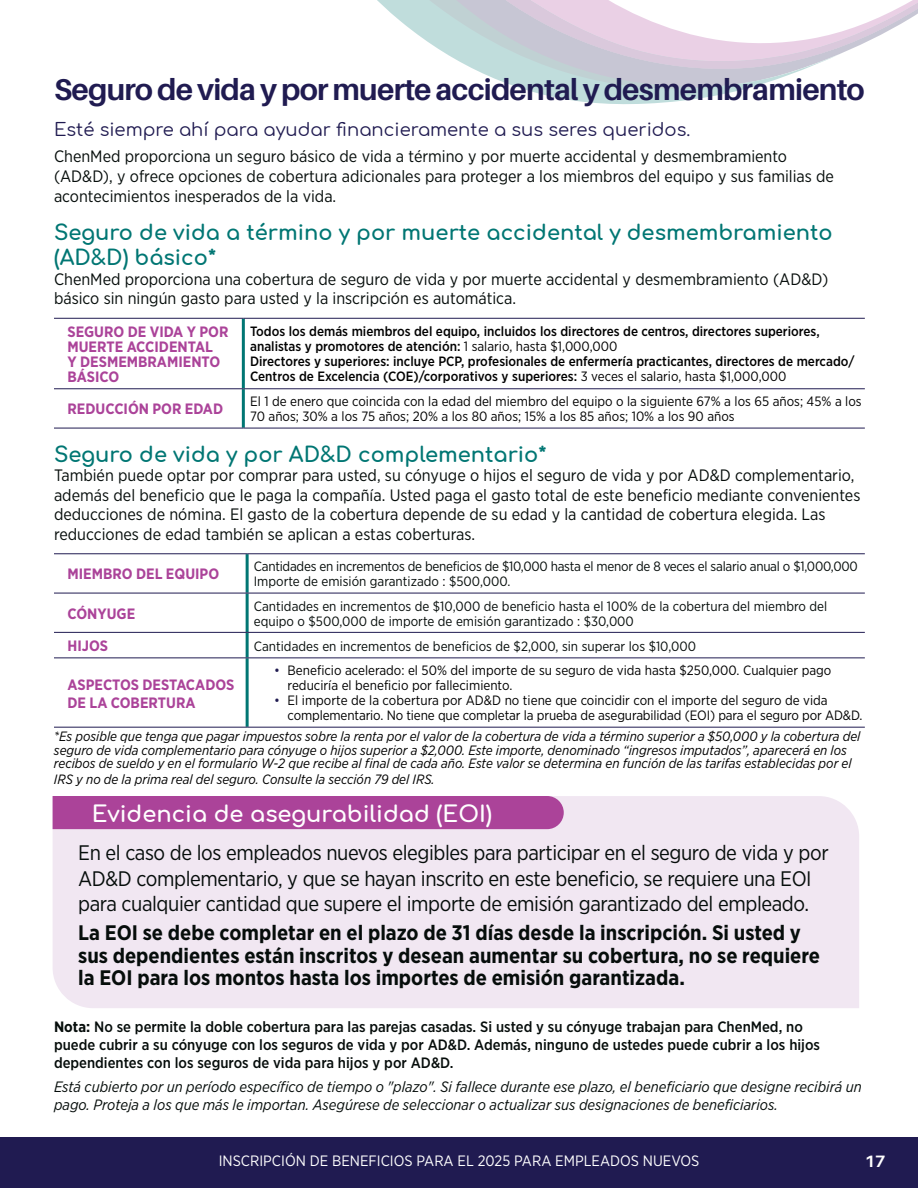
<style>
.page{position:relative;width:918px;height:1188px;background:#fff}
.page>*{position:absolute;margin:0;border:0;box-sizing:border-box;transform-origin:0 0}
.t1{font:700 30px "Aileron";letter-spacing:-.025em;color:#201b51}
.t2{font:700 22.5px "Comfortaa";color:#fff}
.t3{font:21px/25.2px "Gotham Narrow";letter-spacing:-.02em;color:#060d0b}
.t4{font:700 21px/22.5px "Gotham Narrow";color:#060d0b}
.t5{font:700 21px/25.2px "Comfortaa";color:#007673}
.t6{font:18px "Comfortaa";color:#201b51}
.t7{font:16.5px/19.5px "Gotham Narrow";color:#060d0b}
.t8{font:700 16.5px "Aileron";color:#fff}
.t9{font:500 15px/18px "Gotham Narrow";color:#060d0b}
.t10{font:italic 15px/18px "Gotham Narrow";color:#060d0b}
.t11{font:700 15px/15px "Gotham Narrow";color:#ab4399}
.t12{font:15px "Gotham Narrow";color:#fff}
.t13{font:13.5px/15px "Gotham Narrow";color:#000}
.t14{font:italic 13.5px/13.5px "Gotham Narrow";color:#000}
.t15{font:500 13.5px/15px "Gotham Narrow";color:#000}
.t16{font:13.5px/15px "Gotham Narrow";color:#060d0b}
.t17{font:13.5px/15px "Gotham Narrow";letter-spacing:-.02em;color:#060d0b}
.s1{font-weight:400}
.s2{color:#000}
.s3{color:#201b51}
.s4{font-weight:700}
</style>
<div class="page">
<div style="left:0;top:1137px;width:918px;height:51px;background:#201b51"></div>
<svg style="left:845px;top:0;width:73px;height:52px"></svg>
<svg style="left:377px;top:0;width:468px;height:104px"></svg>
<svg style="left:54px;top:319px;width:188px;height:109px"></svg>
<hr style="left:242px;top:319px;width:3px;height:69px;background:#007673">
<hr style="left:242px;top:389px;width:3px;height:39px;background:#007673">
<hr style="left:54px;top:318px;width:189px;height:1px;background:#201b51">
<hr style="left:243px;top:318px;width:622px;height:1px;background:#201b51">
<hr style="left:54px;top:388px;width:189px;height:1px;background:#201b51">
<hr style="left:243px;top:388px;width:622px;height:1px;background:#201b51">
<hr style="left:54px;top:428px;width:189px;height:1px;background:#201b51">
<hr style="left:243px;top:428px;width:622px;height:1px;background:#201b51">
<svg style="left:54px;top:554px;width:192px;height:173px"></svg>
<hr style="left:246px;top:554px;width:3px;height:39px;background:#007673">
<hr style="left:246px;top:593px;width:3px;height:39px;background:#007673">
<hr style="left:246px;top:633px;width:3px;height:24px;background:#007673">
<hr style="left:246px;top:658px;width:3px;height:69px;background:#007673">
<hr style="left:54px;top:553px;width:193px;height:1px;background:#201b51">
<hr style="left:247px;top:553px;width:618px;height:1px;background:#201b51">
<hr style="left:54px;top:593px;width:193px;height:1px;background:#201b51">
<hr style="left:247px;top:593px;width:618px;height:1px;background:#201b51">
<hr style="left:54px;top:632px;width:193px;height:1px;background:#201b51">
<hr style="left:247px;top:632px;width:618px;height:1px;background:#201b51">
<hr style="left:54px;top:657px;width:193px;height:1px;background:#201b51">
<hr style="left:247px;top:657px;width:618px;height:1px;background:#201b51">
<hr style="left:54px;top:727px;width:193px;height:1px;background:#201b51">
<hr style="left:247px;top:727px;width:618px;height:1px;background:#201b51">
<div style="left:53px;top:796px;width:806px;height:212px;background:#f1e7f2"></div>
<div style="left:53px;top:796px;width:511px;height:33px;background:#ab4399"></div>
<h1 class="t1" style="left:54px;top:73px;width:812px">Seguro de vida y por muerte accidental y desmembramiento</h1>
<p class="t6" style="left:54px;top:113px;width:638px">Esté siempre ahí para ayudar financieramente a sus seres queridos.</p>
<p class="t7" style="left:54px;top:147px;width:782px">ChenMed proporciona un seguro básico de vida a término y por muerte accidental y desmembramiento (AD&amp;D), y ofrece opciones de cobertura adicionales para proteger a los miembros del equipo y sus familias de acontecimientos inesperados de la vida.</p>
<p class="t5" style="left:54px;top:217px;width:780px">Seguro de vida a término y por muerte accidental y desmembramiento (AD&amp;D) básico*</p>
<p class="t7" style="left:54px;top:269px;width:776px">ChenMed proporciona una cobertura de seguro de vida y por muerte accidental y desmembramiento (AD&amp;D) básico sin ningún gasto para usted y la inscripción es automática.</p>
<p class="t11" style="left:68px;top:324px;width:162px">SEGURO DE VIDA Y POR<br>MUERTE ACCIDENTAL<br>Y DESMEMBRAMIENTO<br>BÁSICO</p>
<p class="t15" style="left:250px;top:324px;width:606px">Todos los demás miembros del equipo, incluidos los directores de centros, directores superiores, analistas y promotores de atención: <span class="s1">1 salario, hasta $1,000,000<br></span>Directores y superiores: incluye PCP, profesionales de enfermería practicantes, directores de mercado/ Centros de Excelencia (COE)/corporativos y superiores: <span class="s1">3 veces el salario, hasta $1,000,000</span></p>
<p class="t11" style="left:68px;top:402px;width:157px">REDUCCIÓN POR EDAD</p>
<p class="t13" style="left:250px;top:394px;width:613px">El 1 de enero que coincida con la edad del miembro del equipo o la siguiente 67% a los 65 años; 45% a los<br>70 años; 30% a los 75 años; 20% a los 80 años; 15% a los 85 años; 10% a los 90 años</p>
<p class="t5" style="left:54px;top:439px;width:494px">Seguro de vida y por AD&amp;D complementario*</p>
<p class="t7" style="left:54px;top:466px;width:808px">También puede optar por comprar para usted, su cónyuge o hijos el seguro de vida y por AD&amp;D complementario, además del beneficio que le paga la compañía. Usted paga el gasto total de este beneficio mediante convenientes deducciones de nómina. El gasto de la cobertura depende de su edad y la cantidad de cobertura elegida. Las reducciones de edad también se aplican a estas coberturas.</p>
<p class="t11" style="left:68px;top:567px;width:153px">MIEMBRO DEL EQUIPO</p>
<p class="t17" style="left:254px;top:559px;width:605px">Cantidades en incrementos de beneficios de $10,000 hasta el menor de 8 veces el salario anual o $1,000,000<br>Importe de emisión garantizado <span class="s2">:</span> $500,000.</p>
<p class="t11" style="left:68px;top:606px;width:69px">CÓNYUGE</p>
<p class="t16" style="left:254px;top:598px;width:575px">Cantidades en incrementos de $10,000 de beneficio hasta el 100% de la cobertura del miembro del equipo o $500,000 de importe de emisión garantizado <span class="s2">:</span> $30,000</p>
<p class="t11" style="left:68px;top:638px;width:42px">HIJOS</p>
<p class="t16" style="left:254px;top:638px;width:444px">Cantidades en incrementos de beneficios de $2,000, sin superar los $10,000</p>
<p class="t11" style="left:68px;top:675px;width:169px;line-height:18px">ASPECTOS DESTACADOS<br>DE LA COBERTURA</p>
<p class="t13" style="left:288px;top:663px;width:545px;text-indent:-14px"><span class="s3">•</span> Beneficio acelerado: el 50% del importe de su seguro de vida hasta $250,000. Cualquier pago reduciría el beneficio por fallecimiento.</p>
<p class="t13" style="left:288px;top:693px;width:576px;text-indent:-14px"><span class="s3">•</span> El importe de la cobertura por AD&amp;D no tiene que coincidir con el importe del seguro de vida complementario. No tiene que completar la prueba de asegurabilidad (EOI) para el seguro por AD&amp;D.</p>
<p class="t14" style="left:54px;top:729px;width:808px">*Es posible que tenga que pagar impuestos sobre la renta por el valor de la cobertura de vida a término superior a $50,000 y la cobertura del seguro de vida complementario para cónyuge o hijos superior a $2,000. Este importe, denominado “ingresos imputados”, aparecerá en los recibos de sueldo y en el formulario W-2 que recibe al final de cada año. Este valor se determina en función de las tarifas establecidas por el</p>
<p class="t14" style="left:54px;top:772px;width:382px">IRS y no de la prima real del seguro. Consulte la sección 79 del IRS.</p>
<h2 class="t2" style="left:92px;top:793px;width:402px">Evidencia de asegurabilidad (EOI)</h2>
<p class="t3" style="left:78px;top:840px;width:752px">En el caso de los empleados nuevos elegibles para participar en el seguro de vida y por<br>AD&amp;D complementario, y que se hayan inscrito en este beneficio, se requiere una EOI para cualquier cantidad que supere el importe de emisión garantizado del empleado.</p>
<p class="t4" style="left:78px;top:921px;width:743px">La EOI se debe completar en el plazo de 31 días desde la inscripción. Si usted y sus dependientes están inscritos y desean aumentar su cobertura, no se requiere la EOI para los montos hasta los importes de emisión garantizada.</p>
<p class="t9" style="left:54px;top:1017px;width:768px"><span class="s4">Nota:</span> No se permite la doble cobertura para las parejas casadas. Si usted y su cónyuge trabajan para ChenMed, no puede cubrir a su cónyuge con los seguros de vida y por AD&amp;D. Además, ninguno de ustedes puede cubrir a los hijos dependientes con los seguros de vida para hijos y por AD&amp;D.</p>
<p class="t10" style="left:54px;top:1078px;width:809px">Está cubierto por un período específico de tiempo o "plazo". Si fallece durante ese plazo, el beneficiario que designe recibirá un pago. Proteja a los que más le importan. Asegúrese de seleccionar o actualizar sus designaciones de beneficiarios.</p>
<p class="t12" style="left:219px;top:1151px;width:482px">INSCRIPCIÓN DE BENEFICIOS PARA EL 2025 PARA EMPLEADOS NUEVOS</p>
<p class="t8" style="left:865px;top:1152px;width:22px">17</p>
</div>
